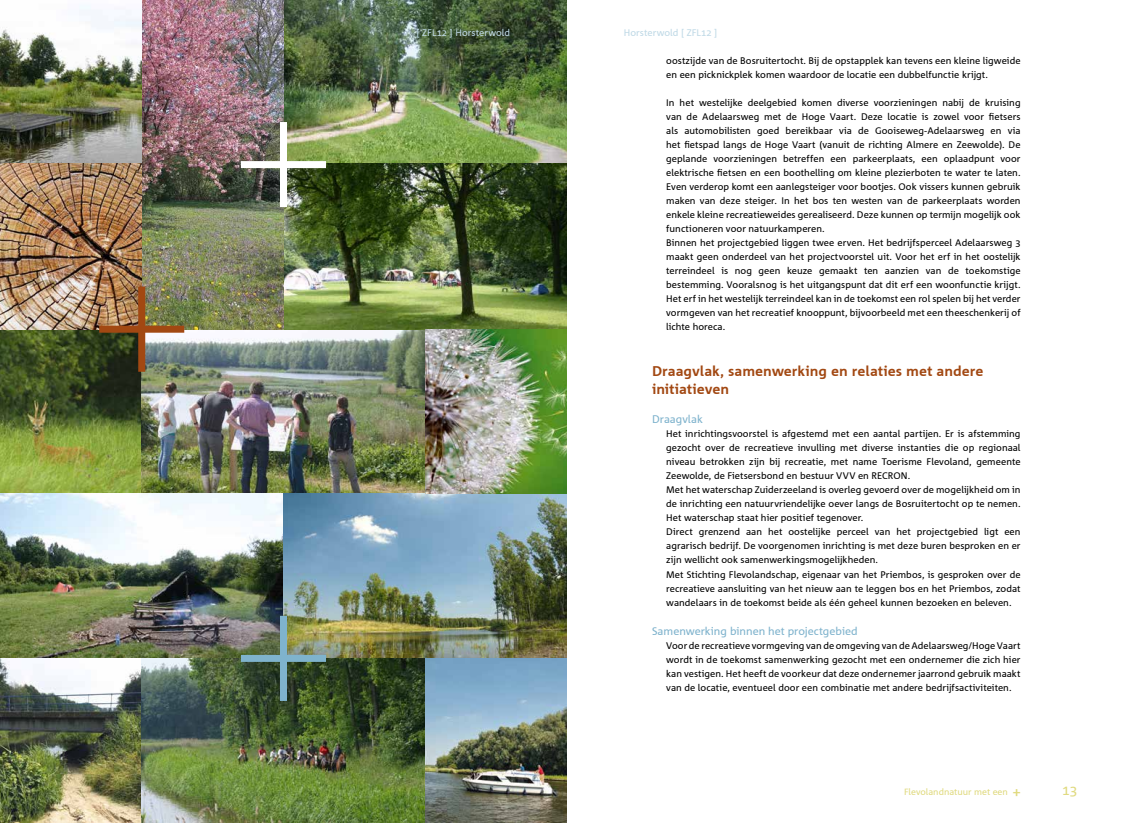
<style>
.page{position:relative;width:1134px;height:823px;background:#fff}
.page>*{position:absolute;margin:0;border:0;box-sizing:border-box;transform-origin:0 0}
.t1{font:700 14px/18px "Agrofont";letter-spacing:-.005em;color:#a24812}
.t2{font:14px "Agrofont";color:#e0da80}
.t3{font:11px "Agrofont";color:#7fb3cd}
.t4{font:9.5px/14px "Agrofont";letter-spacing:.005em;color:#000}
.t5{font:9.5px "Agrofont";letter-spacing:.005em;color:#bfd9e6}
.t6{font:9px "Agrofont";color:#e0da80}
.s1{font-weight:700;font-size:14px}
</style>
<div class="page">
<img style="left:0;top:0;width:567px;height:822px">
<div style="left:138px;top:286px;width:7px;height:85px;background:#a24812"></div>
<div style="left:99px;top:325px;width:85px;height:7px;background:#a24812"></div>
<div style="left:280px;top:615px;width:7px;height:85px;background:#7fb3cd"></div>
<div style="left:241px;top:654px;width:85px;height:7px;background:#7fb3cd"></div>
<div style="left:280px;top:122px;width:7px;height:85px;background:#fff"></div>
<div style="left:241px;top:161px;width:85px;height:7px;background:#fff"></div>
<p class="t5" style="left:417px;top:27px;width:95px">[ ZFL12 ] Horsterwold</p>
<p class="t5" style="left:624px;top:27px;width:95px">Horsterwold [ ZFL12 ]</p>
<p class="t4" style="left:666px;top:54px;width:356px">oostzijde van de Bosruitertocht. Bij de opstapplek kan tevens een kleine ligweide en een picknickplek komen waardoor de locatie een dubbelfunctie krijgt.</p>
<p class="t4" style="left:666px;top:96px;width:356px">In het westelijke deelgebied komen diverse voorzieningen nabij de kruising van de Adelaarsweg met de Hoge Vaart. Deze locatie is zowel voor fietsers als automobilisten goed bereikbaar via de Gooiseweg-Adelaarsweg en via het fietspad langs de Hoge Vaart (vanuit de richting Almere en Zeewolde). De geplande voorzieningen betreffen een parkeerplaats, een oplaadpunt voor elektrische fietsen en een boothelling om kleine plezierboten te water te laten.<br>Even verderop komt een aanlegsteiger voor bootjes. Ook vissers kunnen gebruik maken van deze steiger. In het bos ten westen van de parkeerplaats worden enkele kleine recreatieweides gerealiseerd. Deze kunnen op termijn mogelijk ook functioneren voor natuurkamperen.<br>Binnen het projectgebied liggen twee erven. Het bedrijfsperceel Adelaarsweg 3 maakt geen onderdeel van het projectvoorstel uit. Voor het erf in het oostelijk terreindeel is nog geen keuze gemaakt ten aanzien van de toekomstige bestemming. Vooralsnog is het uitgangspunt dat dit erf een woonfunctie krijgt.<br>Het erf in het westelijk terreindeel kan in de toekomst een rol spelen bij het verder vormgeven van het recreatief knooppunt, bijvoorbeeld met een theeschenkerij of lichte horeca.</p>
<h1 class="t1" style="left:652px;top:362px;width:333px">Draagvlak, samenwerking en relaties met andere initiatieven</h1>
<p class="t3" style="left:652px;top:413px;width:52px">Draagvlak</p>
<p class="t4" style="left:666px;top:427px;width:356px">Het inrichtingsvoorstel is afgestemd met een aantal partijen. Er is afstemming gezocht over de recreatieve invulling met diverse instanties die op regionaal niveau betrokken zijn bij recreatie, met name Toerisme Flevoland, gemeente Zeewolde, de Fietsersbond en bestuur VVV en RECRON.<br>Met het waterschap Zuiderzeeland is overleg gevoerd over de mogelijkheid om in de inrichting een natuurvriendelijke oever langs de Bosruitertocht op te nemen.<br>Het waterschap staat hier positief tegenover.<br>Direct grenzend aan het oostelijke perceel van het projectgebied ligt een agrarisch bedrijf. De voorgenomen inrichting is met deze buren besproken en er zijn wellicht ook samenwerkingsmogelijkheden.<br>Met Stichting Flevolandschap, eigenaar van het Priembos, is gesproken over de recreatieve aansluiting van het nieuw aan te leggen bos en het Priembos, zodat wandelaars in de toekomst beide als één geheel kunnen bezoeken en beleven.</p>
<p class="t3" style="left:652px;top:624px;width:207px">Samenwerking binnen het projectgebied</p>
<p class="t4" style="left:666px;top:638px;width:356px;text-align:justify">Voor de recreatieve vormgeving van de omgeving van de Adelaarsweg/Hoge Vaart wordt in de toekomst samenwerking gezocht met een ondernemer die zich hier kan vestigen. Het heeft de voorkeur dat deze ondernemer jaarrond gebruik maakt van de locatie, eventueel door een combinatie met andere bedrijfsactiviteiten.</p>
<p class="t6" style="left:904px;top:786px;width:118px">Flevolandnatuur met een <span class="s1">+</span></p>
<h1 class="t2" style="left:1062px;top:781px;width:17px">13</h1>
</div>
